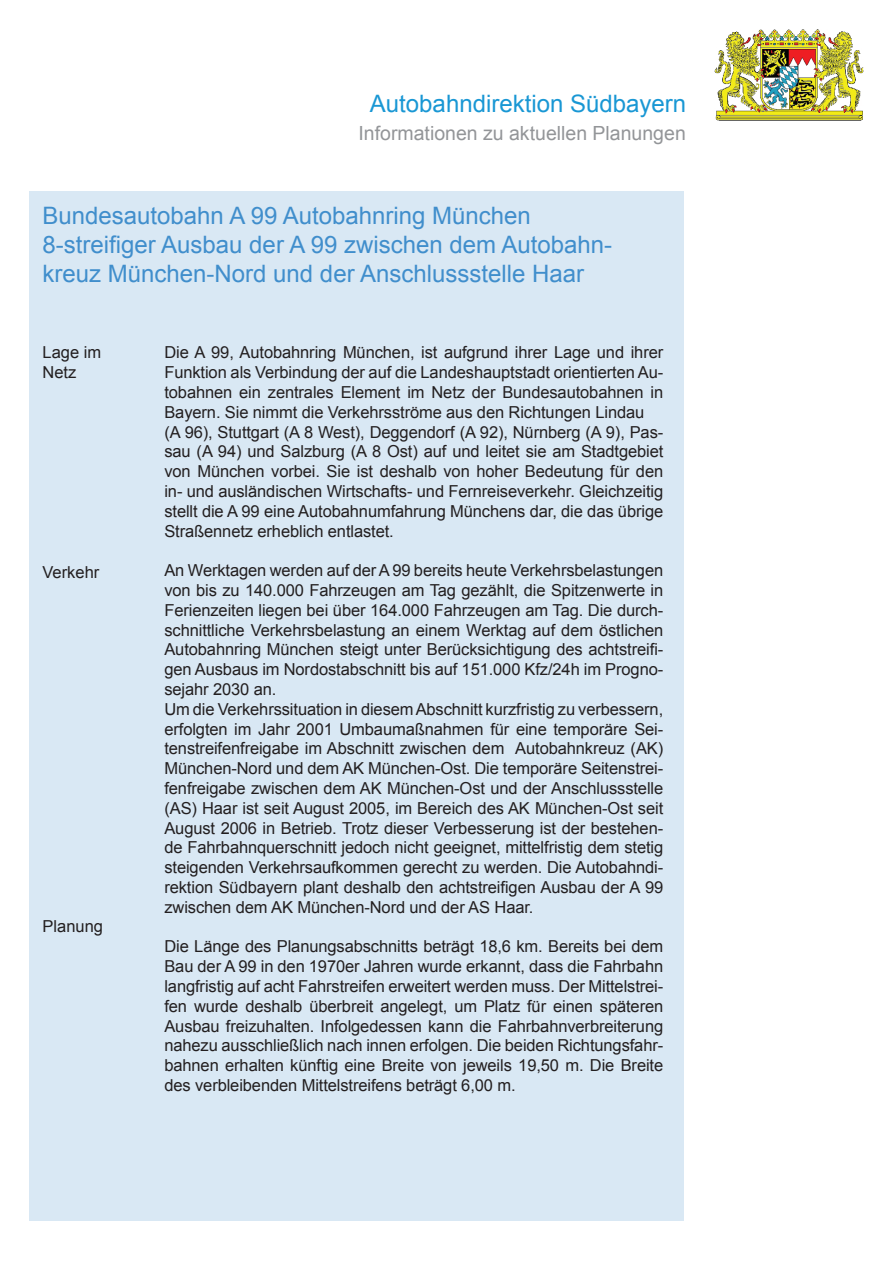
<style>
.page{position:relative;width:893px;height:1263px;background:#fff}
.page>*{position:absolute;margin:0;border:0;box-sizing:border-box;transform-origin:0 0}
.t1{font:24px/28.8px "Arial";color:#408ecc}
.t2{font:24px "Arial";color:#1997d4}
.t3{font:19.5px "Arial";color:#939598}
.t4{font:16.5px/19.8px "Arial";letter-spacing:-.005em;color:#231f20}
</style>
<div class="page">
<div style="left:30px;top:191px;width:654px;height:1029px;background:#d9e8f4"></div>
<img style="left:714px;top:30px;width:149px;height:90px">
<h1 class="t2" style="left:370px;top:88px;width:318px">Autobahndirektion Südbayern</h1>
<p class="t3" style="left:358px;top:120px;width:329px">Informationen zu aktuellen Planungen</p>
<h1 class="t1" style="left:43px;top:202px;width:571px">Bundesautobahn A 99 Autobahnring München<br>8-streifiger Ausbau der A 99 zwischen dem Autobahn&shy;kreuz München-Nord und der Anschlussstelle Haar</h1>
<p class="t4" style="left:43px;top:343px;width:60px">Lage im<br>Netz</p>
<p class="t4" style="left:43px;top:562px;width:58px">Verkehr</p>
<p class="t4" style="left:43px;top:916px;width:62px">Planung</p>
<p class="t4" style="left:164px;top:343px;width:500px">Die A 99, Autobahnring München, ist aufgrund ihrer Lage und ihrer Funktion als Verbindung der auf die Landeshauptstadt orientierten Au&shy;tobahnen ein zentrales Element im Netz der Bundesautobahnen in Bayern. Sie nimmt die Verkehrsströme aus den Richtungen Lindau (A 96), Stuttgart (A 8 West), Deggendorf (A 92), Nürnberg (A 9), Pas&shy;sau (A 94) und Salzburg (A 8 Ost) auf und leitet sie am Stadtgebiet von München vorbei. Sie ist deshalb von hoher Bedeutung für den in- und ausländischen Wirtschafts- und Fernreiseverkehr. Gleichzeitig stellt die A 99 eine Autobahnumfahrung Münchens dar, die das übrige Straßennetz erheblich entlastet.</p>
<p class="t4" style="left:164px;top:561px;width:500px">An Werktagen werden auf der A 99 bereits heute Verkehrsbelastungen von bis zu 140.000 Fahrzeugen am Tag gezählt, die Spitzenwerte in Ferienzeiten liegen bei über 164.000 Fahrzeugen am Tag. Die durch&shy;schnittliche Verkehrsbelastung an einem Werktag auf dem östlichen Autobahnring München steigt unter Berücksichtigung des achtstreifi&shy;gen Ausbaus im Nordostabschnitt bis auf 151.000 Kfz/24h im Progno&shy;sejahr 2030 an.<br>Um die Verkehrssituation in diesem Abschnitt kurzfristig zu verbessern, erfolgten im Jahr 2001 Umbaumaßnahmen für eine temporäre Sei&shy;tenstreifenfreigabe im Abschnitt zwischen dem Autobahnkreuz (AK)<br>München-Nord und dem AK München-Ost. Die temporäre Seitenstrei&shy;fenfreigabe zwischen dem AK München-Ost und der Anschlussstelle (AS) Haar ist seit August 2005, im Bereich des AK München-Ost seit August 2006 in Betrieb. Trotz dieser Verbesserung ist der bestehen&shy;de Fahrbahnquerschnitt jedoch nicht geeignet, mittelfristig dem stetig steigenden Verkehrsaufkommen gerecht zu werden. Die Autobahndi&shy;rektion Südbayern plant deshalb den achtstreifigen Ausbau der A 99 zwischen dem AK München-Nord und der AS Haar.</p>
<p class="t4" style="left:164px;top:937px;width:500px;text-align:justify">Die Länge des Planungsabschnitts beträgt 18,6 km. Bereits bei dem Bau der A 99 in den 1970er Jahren wurde erkannt, dass die Fahrbahn langfristig auf acht Fahrstreifen erweitert werden muss. Der Mittelstrei&shy;fen wurde deshalb überbreit angelegt, um Platz für einen späteren Ausbau freizuhalten. Infolgedessen kann die Fahrbahnverbreiterung nahezu ausschließlich nach innen erfolgen. Die beiden Richtungsfahr&shy;bahnen erhalten künftig eine Breite von jeweils 19,50 m. Die Breite des verbleibenden Mittelstreifens beträgt 6,00 m.</p>
</div>
